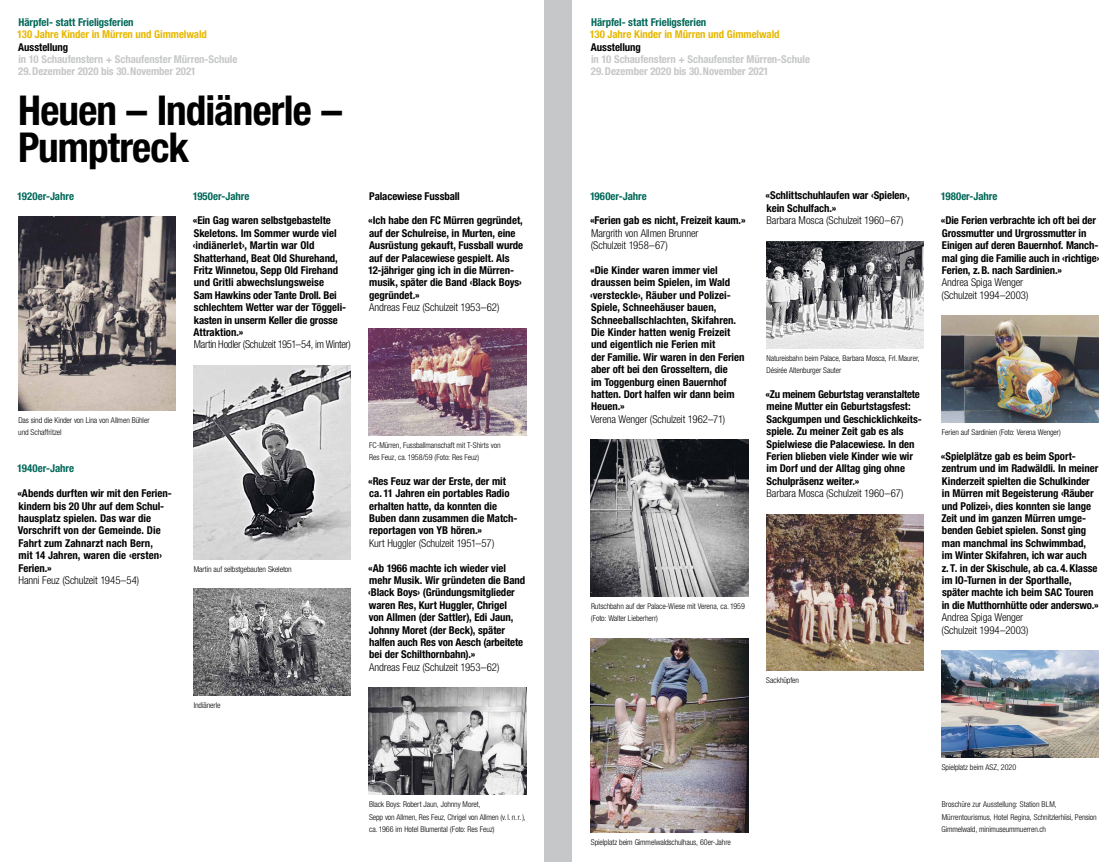
<style>
.page{position:relative;width:1117px;height:862px;background:#fff}
.page>*{position:absolute;margin:0;border:0;box-sizing:border-box;transform-origin:0 0}
.t1{font:700 condensed 41.2px/37.2px "Helvetica Neue LT Std";letter-spacing:-.02em;color:#000}
.t2{font:700 condensed 10.8px/12.4px "Helvetica Neue LT Std";letter-spacing:-.005em;color:#000}
.t3{font:300 condensed 10.8px/12.4px "Helvetica Neue LT Std";letter-spacing:-.015em;color:#000}
.t4{font:700 condensed 10.8px/12.4px "Helvetica Neue LT Std";letter-spacing:-.005em;color:#c6c7c8}
.t5{font:700 condensed 10.8px "Helvetica Neue LT Std";letter-spacing:-.005em;color:#006858}
.t6{font:700 condensed 10.8px "Helvetica Neue LT Std";letter-spacing:-.005em;color:#e7b800}
.t7{font:300 condensed 8px/12.4px "Helvetica Neue LT Std";letter-spacing:-.01em;color:#000}
</style>
<div class="page">
<div style="left:544px;top:0;width:28px;height:862px;background:#c6c7c8"></div>
<img style="left:18px;top:217px;width:157px;height:193px">
<img style="left:194px;top:365px;width:157px;height:194px">
<img style="left:194px;top:589px;width:157px;height:106px">
<img style="left:369px;top:688px;width:157px;height:107px">
<img style="left:369px;top:328px;width:157px;height:107px">
<img style="left:591px;top:440px;width:157px;height:156px">
<img style="left:591px;top:638px;width:157px;height:194px">
<img style="left:766px;top:241px;width:157px;height:107px">
<img style="left:941px;top:651px;width:158px;height:106px">
<img style="left:941px;top:316px;width:158px;height:107px">
<img style="left:766px;top:514px;width:157px;height:157px">
<p class="t5" style="left:18px;top:15px;width:117px">Härpfel- statt Frieligsferien</p>
<p class="t6" style="left:17px;top:28px;width:191px">130 Jahre Kinder in Mürren und Gimmelwald</p>
<p class="t2" style="left:18px;top:40px;width:52px">Ausstellung</p>
<p class="t4" style="left:18px;top:53px;width:221px">in 10 Schaufenstern + Schaufenster Mürren-Schule<br>29.Dezember 2020 bis 30.November 2021</p>
<h1 class="t1" style="left:18px;top:91px;width:325px">Heuen – Indiänerle –<br>Pumptreck</h1>
<p class="t5" style="left:17px;top:189px;width:58px">1920er-Jahre</p>
<p class="t5" style="left:193px;top:189px;width:58px">1950er-Jahre</p>
<p class="t2" style="left:193px;top:214px;width:154px">«Ein Gag waren selbstgebastelte<br>Skeletons. Im Sommer wurde viel ‹indiänerlet›, Martin war Old<br>Shatterhand, Beat Old Shurehand,<br>Fritz Winnetou, Sepp Old Firehand und Gritli abwechslungsweise<br>Sam Hawkins oder Tante Droll. Bei schlechtem Wetter war der Töggeli&shy;kasten in unserm Keller die grosse<br>Attraktion.»</p>
<p class="t3" style="left:194px;top:338px;width:159px">Martin Hodler (Schulzeit 1951–54, im Winter)</p>
<p class="t2" style="left:369px;top:189px;width:92px">Palacewiese Fussball</p>
<p class="t2" style="left:368px;top:214px;width:157px">«Ich habe den FC Mürren gegründet, auf der Schulreise, in Murten, eine<br>Ausrüstung gekauft, Fussball wurde auf der Palacewiese gespielt. Als<br>12-jähriger ging ich in die Mürren&shy;musik, später die Band ‹Black Boys› gegründet.»</p>
<p class="t3" style="left:369px;top:301px;width:132px">Andreas Feuz (Schulzeit 1953–62)</p>
<p class="t7" style="left:18px;top:414px;width:133px">Das sind die Kinder von Lina von Allmen Bühler und Schaffritzel</p>
<p class="t5" style="left:17px;top:462px;width:58px">1940er-Jahre</p>
<p class="t2" style="left:17px;top:487px;width:155px">«Abends durften wir mit den Ferien&shy;kindern bis 20 Uhr auf dem Schul&shy;hausplatz spielen. Das war die<br>Vorschrift von der Gemeinde. Die<br>Fahrt zum Zahnarzt nach Bern,<br>mit 14 Jahren, waren die ‹ersten›<br>Ferien.»</p>
<p class="t3" style="left:18px;top:574px;width:122px">Hanni Feuz (Schulzeit 1945–54)</p>
<p class="t7" style="left:194px;top:562px;width:100px">Martin auf selbstgebauten Skeleton</p>
<p class="t7" style="left:194px;top:699px;width:28px">Indiänerle</p>
<p class="t7" style="left:369px;top:438px;width:133px">FC-Mürren, Fussballmanschaft mit T-Shirts von<br>Res Feuz, ca. 1958/59 (Foto: Res Feuz)</p>
<p class="t2" style="left:368px;top:474px;width:150px">«Res Feuz war der Erste, der mit ca. 11 Jahren ein portables Radio erhalten hatte, da konnten die<br>Buben dann zusammen die Match&shy;reportagen von YB hören.»</p>
<p class="t3" style="left:369px;top:537px;width:127px">Kurt Huggler (Schulzeit 1951–57)</p>
<p class="t2" style="left:368px;top:561px;width:158px">«Ab 1966 machte ich wieder viel mehr Musik. Wir gründeten die Band ‹Black Boys› (Gründungsmitglieder waren Res, Kurt Huggler, Chrigel<br>von Allmen (der Sattler), Edi Jaun, Johnny Moret (der Beck), später halfen auch Res von Aesch (arbeitete bei der Schilthornbahn).»</p>
<p class="t3" style="left:369px;top:661px;width:132px">Andreas Feuz (Schulzeit 1953–62)</p>
<p class="t7" style="left:369px;top:798px;width:158px">Black Boys: Robert Jaun, Johnny Moret,<br>Sepp von Allmen, Res Feuz, Chrigel von Allmen (v.l. n.r.), ca. 1966 im Hotel Blumental (Foto: Res Feuz)</p>
<p class="t5" style="left:591px;top:15px;width:117px">Härpfel- statt Frieligsferien</p>
<p class="t6" style="left:590px;top:28px;width:191px">130 Jahre Kinder in Mürren und Gimmelwald</p>
<p class="t2" style="left:591px;top:40px;width:52px">Ausstellung</p>
<p class="t4" style="left:591px;top:53px;width:221px">in 10 Schaufenstern + Schaufenster Mürren-Schule<br>29.Dezember 2020 bis 30.November 2021</p>
<p class="t5" style="left:590px;top:189px;width:58px">1960er-Jahre</p>
<p class="t2" style="left:590px;top:214px;width:157px">«Ferien gab es nicht, Freizeit kaum.»</p>
<p class="t3" style="left:591px;top:227px;width:109px">Margrith von Allmen Brunner (Schulzeit 1958–67)</p>
<p class="t2" style="left:590px;top:264px;width:156px">«Die Kinder waren immer viel draussen beim Spielen, im Wald ‹versteckle›, Räuber und Polizei-<br>Spiele, Schneehäuser bauen,<br>Schneeballschlachten, Skifahren.<br>Die Kinder hatten wenig Freizeit und eigentlich nie Ferien mit<br>der Familie. Wir waren in den Ferien aber oft bei den Grosseltern, die<br>im Toggenburg einen Bauernhof hatten. Dort halfen wir dann beim<br>Heuen.»</p>
<p class="t3" style="left:590px;top:413px;width:136px">Verena Wenger (Schulzeit 1962–71)</p>
<p class="t7" style="left:591px;top:600px;width:156px">Rutschbahn auf der Palace-Wiese mit Verena, ca. 1959 (Foto: Walter Lieberherr)</p>
<p class="t2" style="left:765px;top:189px;width:146px">«Schlittschuhlaufen war ‹Spielen›, kein Schulfach.»</p>
<p class="t3" style="left:766px;top:214px;width:139px">Barbara Mosca (Schulzeit 1960–67)</p>
<p class="t5" style="left:941px;top:189px;width:58px">1980er-Jahre</p>
<p class="t2" style="left:941px;top:214px;width:160px">«Die Ferien verbrachte ich oft bei der Grossmutter und Urgrossmutter in Einigen auf deren Bauernhof. Manch&shy;mal ging die Familie auch in ‹richtige› Ferien, z.B. nach Sardinien.»</p>
<p class="t3" style="left:941px;top:276px;width:88px">Andrea Spiga Wenger (Schulzeit 1994–2003)</p>
<p class="t7" style="left:766px;top:352px;width:155px">Natureisbahn beim Palace, Barbara Mosca, Frl.Maurer,<br>Désirée Altenburger Sauter</p>
<p class="t2" style="left:765px;top:388px;width:158px">«Zu meinem Geburtstag veranstaltete meine Mutter ein Geburtstagsfest:<br>Sackgumpen und Geschicklichkeits&shy;spiele. Zu meiner Zeit gab es als Spielwiese die Palacewiese. In den Ferien blieben viele Kinder wie wir im Dorf und der Alltag ging ohne Schulpräsenz weiter.»</p>
<p class="t3" style="left:766px;top:487px;width:139px">Barbara Mosca (Schulzeit 1960–67)</p>
<p class="t7" style="left:766px;top:674px;width:34px">Sackhüpfen</p>
<p class="t7" style="left:942px;top:426px;width:121px">Ferien auf Sardinien (Foto: Verena Wenger)</p>
<p class="t2" style="left:941px;top:450px;width:159px">«Spielplätze gab es beim Sport&shy;zentrum und im Radwäldli. In meiner Kinderzeit spielten die Schulkinder in Mürren mit Begeisterung ‹Räuber und Polizei›, dies konnten sie lange Zeit und im ganzen Mürren umge&shy;benden Gebiet spielen. Sonst ging man manchmal ins Schwimmbad,<br>im Winter Skifahren, ich war auch<br>z. T. in der Skischule, ab ca. 4. -Klasse im IO-Turnen in der Sporthalle, später machte ich beim SAC Touren in die Mutthornhütte oder anderswo.»</p>
<p class="t3" style="left:941px;top:611px;width:88px">Andrea Spiga Wenger (Schulzeit 1994–2003)</p>
<p class="t7" style="left:591px;top:835px;width:142px">Spielplatz beim Gimmelwaldschulhaus, 60er-Jahre</p>
<p class="t7" style="left:942px;top:761px;width:76px">Spielplatz beim ASZ, 2020</p>
<p class="t7" style="left:941px;top:798px;width:157px">Broschüre zur Ausstellung: Station BLM,<br>Mürrentourismus, Hotel Regina, Schnitzlerhiisi, Pension<br>Gimmelwald, minimuseummuerren.ch</p>
</div>
